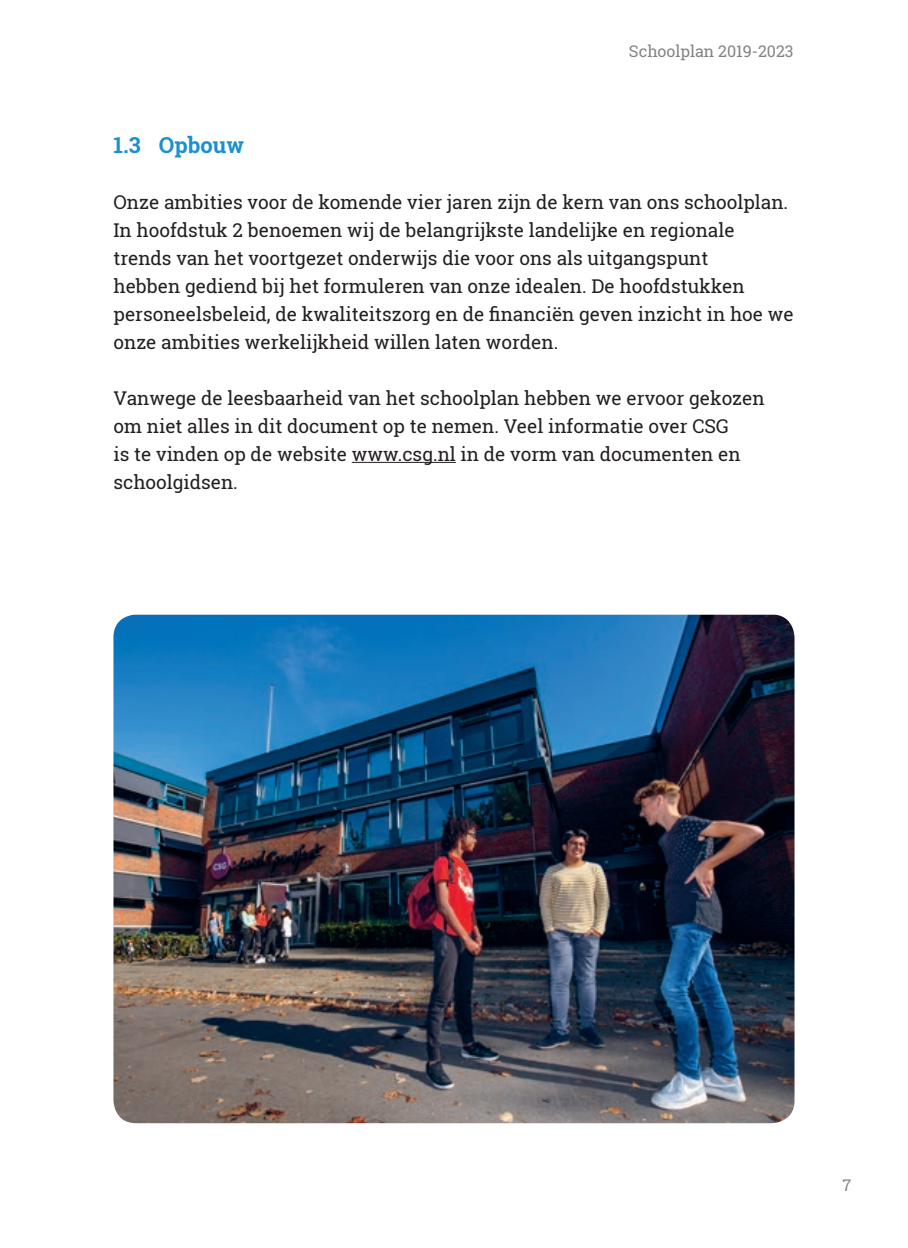
<style>
.page{position:relative;width:908px;height:1248px;background:#fff}
.page>*{position:absolute;margin:0;border:0;box-sizing:border-box;transform-origin:0 0}
.t1{font:700 22px "Roboto Slab";color:#1d90d0}
.t2{font:19px/28px "Roboto Slab";color:#231f20}
.t3{font:16px "Roboto Slab";color:#808285}
</style>
<div class="page">
<img style="left:113px;top:614px;width:681px;height:509px">
<hr style="left:351px;top:462px;width:104px;height:1px;background:#231f20">
<p class="t3" style="left:628px;top:40px;width:166px">Schoolplan 2019-2023</p>
<p class="t1" style="left:113px;top:130px;width:132px">1.3 Opbouw</p>
<p class="t2" style="left:113px;top:188px;width:681px">Onze ambities voor de komende vier jaren zijn de kern van ons schoolplan.<br>In hoofdstuk 2 benoemen wij de belangrijkste landelijke en regionale trends van het voortgezet onderwijs die voor ons als uitgangspunt<br>hebben gediend bij het formuleren van onze idealen. De hoofdstukken personeelsbeleid, de kwaliteitszorg en de financiën geven inzicht in hoe we onze ambities werkelijkheid willen laten worden.</p>
<p class="t2" style="left:113px;top:384px;width:652px">Vanwege de leesbaarheid van het schoolplan hebben we ervoor gekozen om niet alles in dit document op te nemen. Veel informatie over CSG<br>is te vinden op de website www.csg.nl in de vorm van documenten en schoolgidsen.</p>
<p class="t3" style="left:842px;top:1174px;width:10px">7</p>
</div>
